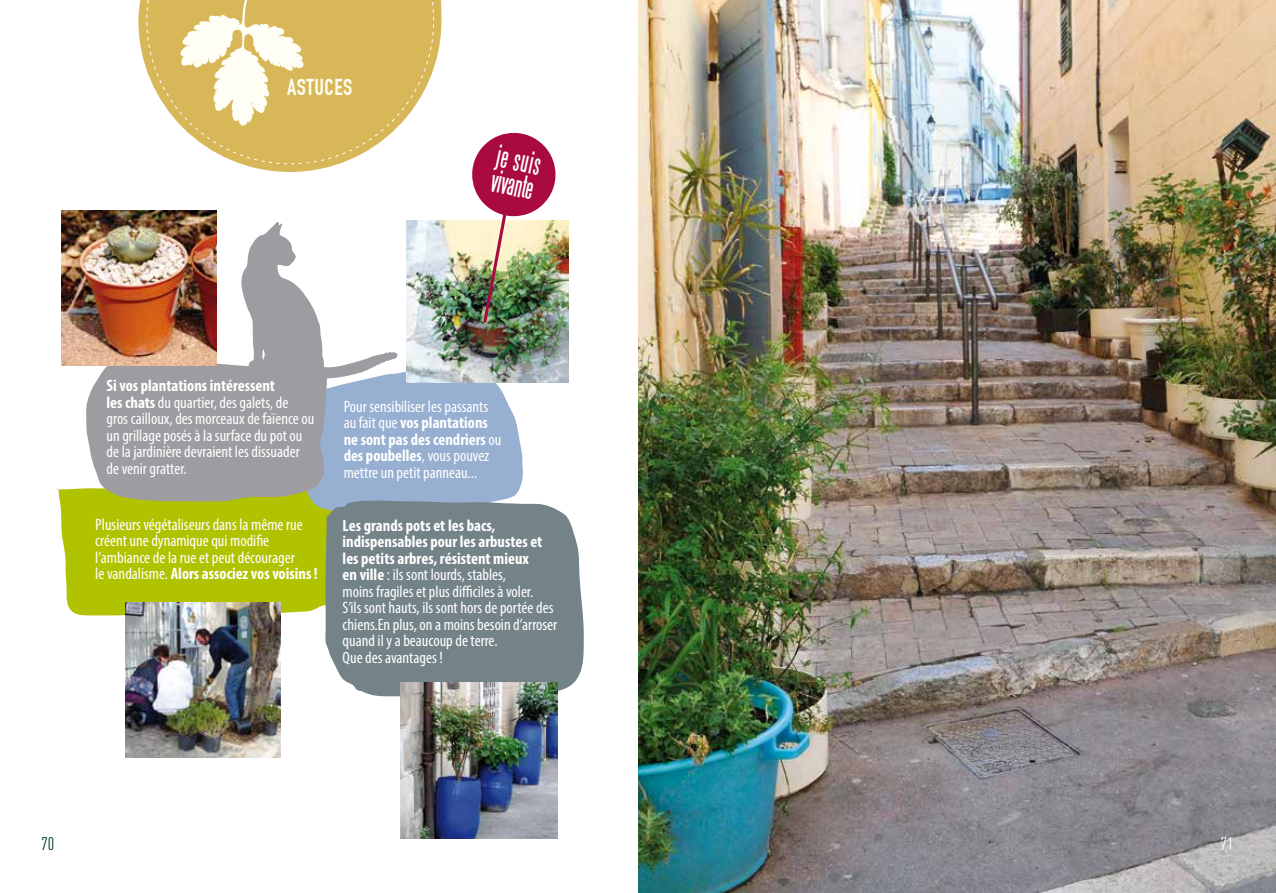
<style>
.page{position:relative;width:1276px;height:893px;background:#fff}
.page>*{position:absolute;margin:0;border:0;box-sizing:border-box;transform-origin:0 0}
.t1{font:27.9px/25px "Steelfish";color:#fff}
.t2{font:700 22.5px "DIN Condensed";letter-spacing:.025em;color:#fffef5}
.t3{font:18px "DIN Cond";color:#003b26}
.t4{font:18px "DIN Cond";color:#fff}
.t5{font:condensed 16.5px/16.5px "Myriad Pro";color:#fff}
.s1{font-weight:700}
</style>
<div class="page">
<svg style="left:325px;top:514px;width:259px;height:182px;background:#7f8d91"></svg>
<img style="left:125px;top:616px;width:156px;height:142px">
<img style="left:401px;top:682px;width:156px;height:157px">
<img style="left:564px;top:220px;width:5px;height:163px">
<img style="left:56px;top:0;width:508px;height:616px">
<img style="left:638px;top:0;width:638px;height:893px">
<h2 class="t2" style="left:287px;top:74px;width:67px">ASTUCES</h2>
<h1 class="t1" style="left:499px;top:143px;width:46px;rotate:12deg">je suis vivante</h1>
<p class="t5" style="left:107px;top:377px;width:209px"><span class="s1">Si vos plantations intéressent<br>les chats</span> du quartier, des galets, de<br>gros cailloux, des morceaux de faïence ou un grillage posés à la surface du pot ou de la jardinière devraient les dissuader de venir gratter.</p>
<p class="t5" style="left:95px;top:516px;width:224px">Plusieurs végétaliseurs dans la même rue créent une dynamique qui modifie l’ambiance de la rue et peut décourager<br>le vandalisme. <span class="s1">Alors associez vos voisins !</span></p>
<p class="t5" style="left:344px;top:398px;width:159px">Pour sensibiliser les passants au fait que <span class="s1">vos plantations ne sont pas des cendriers</span> ou <span class="s1">des poubelles</span>, vous pouvez mettre un petit panneau...</p>
<p class="t5" style="left:343px;top:517px;width:216px"><span class="s1">Les grands pots et les bacs, indispensables pour les arbustes et les petits arbres, résistent mieux<br>en ville</span> : ils sont lourds, stables,<br>moins fragiles et plus difficiles à voler.<br>S’ils sont hauts, ils sont hors de portée des chiens.En plus, on a moins besoin d’arroser quand il y a beaucoup de terre.<br>Que des avantages !</p>
<p class="t3" style="left:41px;top:833px;width:14px">70</p>
<p class="t4" style="left:1220px;top:833px;width:14px">71</p>
</div>
